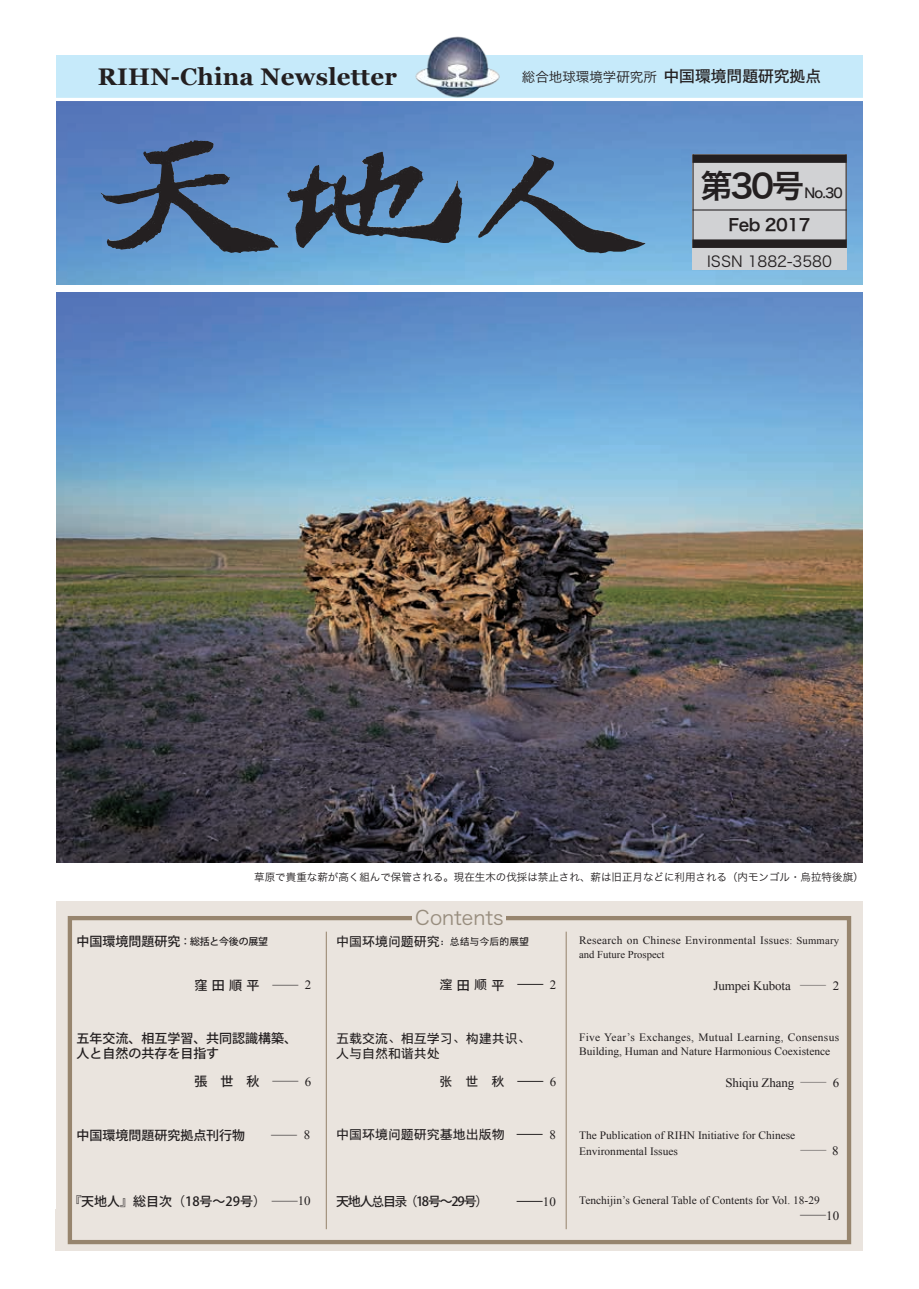
<style>
.page{position:relative;width:919px;height:1289px;background:#fff}
.page>*{position:absolute;margin:0;border:0;box-sizing:border-box;transform-origin:0 0}
.t1{font:32.25px "Hira Kaku Pro W6";color:#231f20}
.t2{font:700 24px "Georgia";letter-spacing:.01em;color:#231f20}
.t3{font:19.65px "Hira Kaku Pro W3";color:#988d7e}
.t4{font:16.5px "Hira Kaku Pro W6";letter-spacing:-.03em;color:#231f20}
.t5{font:15px "Hira Kaku Pro W3";color:#231f20}
.t6{font:13.5px "Hira Kaku Pro W3";color:#231f20}
.t7{font:13.5px "Hira Kaku Std W5";color:#231f20}
.t8{font:500 12.75px/15px "Koz Go Pro";color:#231f20}
.t9{font:12.75px/15px "DF Hei GBA W5";color:#231f20}
.t10{font:12.75px "Times New Roman";letter-spacing:-.01em;color:#231f20}
.t11{font:500 12.75px "Koz Go Pro";letter-spacing:-.09em;color:#231f20}
.t12{font:500 12.75px "Koz Go Pro";color:#231f20;scale:2.03 1}
.t13{font:12.75px "Koz Min Pro";color:#231f20;scale:2.03 1}
.t14{font:11.25px/14.2px "Times New Roman";color:#231f20}
.t15{font:11.25px "Times New Roman";letter-spacing:.02em;color:#231f20}
.t16{font:10.5px "Hira Kaku Pro W3";color:#231f20}
.t17{font:10.5px "Times New Roman";color:#231f20}
.t18{font:500 9.75px "Koz Go Pro";letter-spacing:-.02em;color:#231f20}
.t19{font:9.75px "DF Hei GBA W5";color:#231f20}
.s1{font-family:"Hira Kaku Std W5";font-size:15.75px}
.s2{font-size:12.75px}
.s3{font-family:"Times New Roman";font-weight:400}
.s4{font-family:"Koz Go Pro";font-weight:500}
.s5{font-family:"Times New Roman"}
.s6{font-size:10.5px}
.s7{font-family:"Koz Min Pro"}
.s8{font-family:"DF Hei GBA W5";font-weight:400}
.s9{font-family:"DF Hei GBA W5"}
</style>
<div class="page">
<div style="left:55px;top:901px;width:808px;height:349px;background:#eae4de"></div>
<div style="left:68px;top:916px;width:783px;height:328px;border:4px solid #97856e"></div>
<div style="left:412px;top:907px;width:94px;height:21px;background:#eae4de"></div>
<hr style="left:326px;top:931px;width:1px;height:298px;background:#97856e">
<hr style="left:566px;top:931px;width:1px;height:298px;background:#97856e">
<img style="left:56px;top:292px;width:807px;height:570px">
<img style="left:56px;top:101px;width:807px;height:184px">
<div style="left:55px;top:55px;width:808px;height:43px;background:#c6eafa"></div>
<img style="left:478px;top:154px;width:167px;height:99px">
<div style="left:692px;top:154px;width:154px;height:115px;background:#d1d2d4"></div>
<hr style="left:692px;top:209px;width:154px;height:1px;background:#231f20">
<div style="left:692px;top:154px;width:154px;height:9px;background:#231f20"></div>
<div style="left:692px;top:239px;width:154px;height:9px;background:#231f20"></div>
<hr style="left:845px;top:154px;width:1px;height:94px;background:#231f20">
<hr style="left:692px;top:154px;width:1px;height:94px;background:#231f20">
<img style="left:415px;top:36px;width:84px;height:62px">
<img style="left:101px;top:140px;width:180px;height:114px">
<img style="left:287px;top:152px;width:175px;height:96px">
<h2 class="t2" style="left:98px;top:61px;width:300px">RIHN-China Newsletter</h2>
<p class="t6" style="left:522px;top:65px;width:301px">総合地球環境学研究所<span class="s1">中国環境問題研究拠点</span></p>
<h1 class="t1" style="left:700px;top:157px;width:105px">第30号</h1>
<p class="t7" style="left:804px;top:183px;width:40px">No.30</p>
<h3 class="t4" style="left:728px;top:210px;width:83px">Feb 2017</h3>
<h3 class="t5" style="left:707px;top:248px;width:126px">ISSN 1882-3580</h3>
<p class="t16" style="left:254px;top:867px;width:610px">草原で貴重な薪が高く組んで保管される。現在生木の伐採は禁止され、薪は旧正月などに利用される（内モンゴル・烏拉特後旗）</p>
<h3 class="t3" style="left:415px;top:899px;width:90px">Contents</h3>
<p class="t18" style="left:77px;top:935px;width:193px"><span class="s2">中国環境問題研究</span>：総括と今後の展望</p>
<p class="t8" style="left:194px;top:978px;width:118px">窪田順平 ―<span class="s3">2</span></p>
<p class="t19" style="left:336px;top:935px;width:194px"><span class="s2">中国环境问题研究</span>：总结与今后的展望</p>
<p class="t9" style="left:439px;top:977px;width:118px">漥<span class="s4">田</span>顺<span class="s4">平</span> ―<span class="s5">2</span></p>
<p class="t15" style="left:579px;top:932px;width:261px">Research on Chinese Environmental Issues<span class="s6">: Summary</span></p>
<p class="t17" style="left:579px;top:947px;width:87px">and Future Prospect</p>
<p class="t10" style="left:713px;top:976px;width:127px">Jumpei Kubota <span class="s7">―</span> 2</p>
<p class="t8" style="left:77px;top:1031px;width:222px">五年交流、相互学習、共同認識構築、人と自然の共存を目指す</p>
<p class="t8" style="left:194px;top:1074px;width:118px">張世秋―<span class="s3">6</span></p>
<p class="t9" style="left:336px;top:1030px;width:196px">五载交流、相互学习、构建共识、人与自然和谐共处</p>
<p class="t9" style="left:439px;top:1073px;width:118px">张世秋―<span class="s5">6</span></p>
<p class="t14" style="left:579px;top:1029px;width:261px">Five Year’s Exchanges, Mutual Learning, Consensus<br>Building, Human and Nature Harmonious Coexistence</p>
<p class="t10" style="left:725px;top:1074px;width:115px">Shiqiu Zhang <span class="s7">―</span> 6</p>
<p class="t8" style="left:77px;top:1128px;width:170px">中国環境問題研究拠点刊行物</p>
<p class="t12" style="left:271px;top:1126px;width:21px">― <span class="s3">8</span></p>
<p class="t9" style="left:336px;top:1127px;width:221px">中国环境问题研究基地出版物 ― <span class="s5">8</span></p>
<p class="t14" style="left:579px;top:1126px;width:218px;line-height:16px">The Publication of RIHN Initiative for Chinese<br>Environmental Issues</p>
<p class="t13" style="left:800px;top:1140px;width:20px">―<span class="s5">8</span></p>
<p class="t8" style="left:69px;top:1194px;width:243px">『天地人』総目次（18号～29号） ―<span class="s3">10</span></p>
<p class="t11" style="left:336px;top:1192px;width:154px">天地人<span class="s8">总</span>目<span class="s8">录</span>（18号～29号）</p>
<p class="t10" style="left:517px;top:1192px;width:40px"><span class="s9">―</span>10</p>
<p class="t14" style="left:579px;top:1192px;width:242px">Tenchijin’s General Table of Contents for Vol. 18-29</p>
<p class="t10" style="left:800px;top:1207px;width:40px"><span class="s4">―</span>10</p>
</div>
